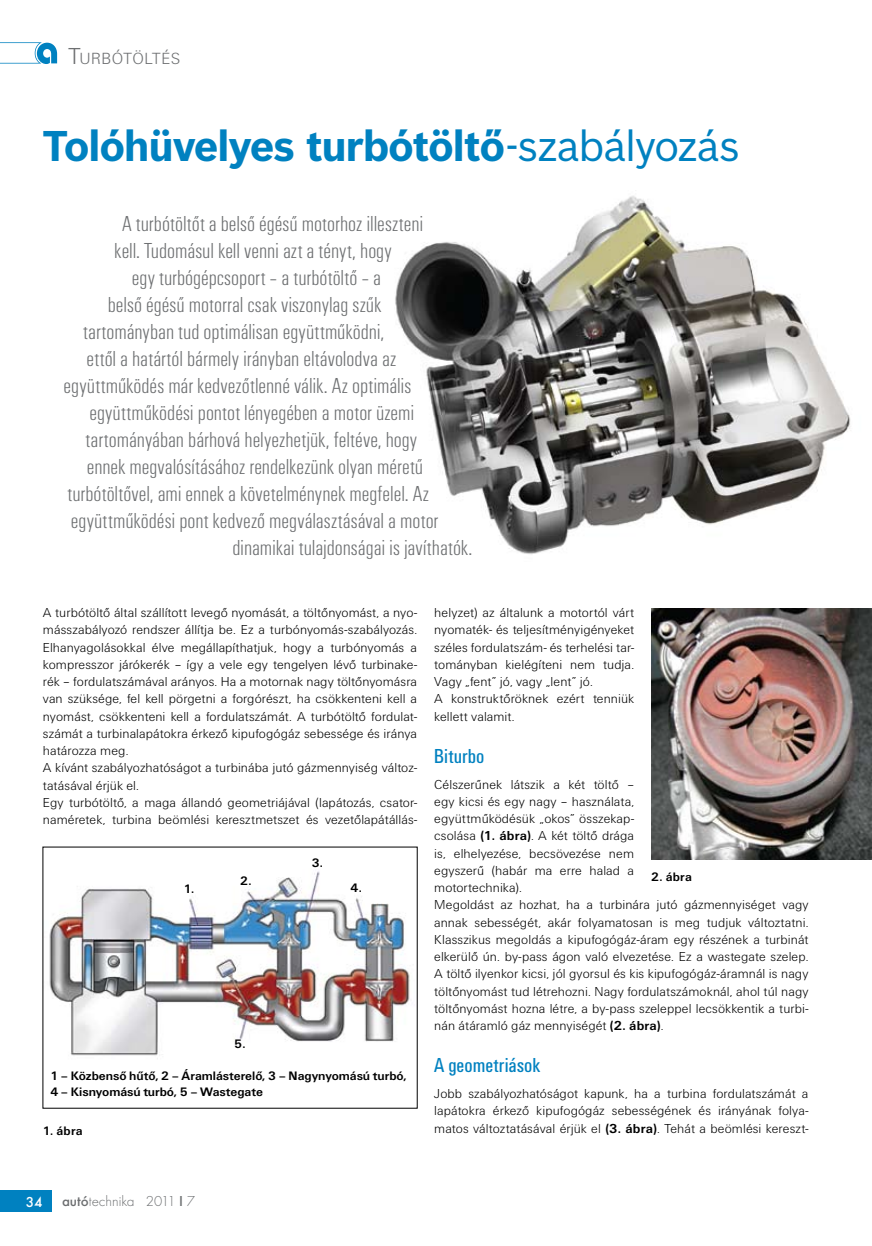
<style>
.page{position:relative;width:872px;height:1246px;background:#fff}
.page>*{position:absolute;margin:0;border:0;box-sizing:border-box;transform-origin:0 0}
.t1{font:700 42px "Bosch Sans East";letter-spacing:-.03em;color:#0081c0}
.t2{font:22.5px "U001 Con Lig";color:#6d6f71}
.t3{font:21px "U001 Con";color:#0081c0}
.t4{font:16.8px "U001 Lig";letter-spacing:.03em;color:#6d6f71}
.t5{font:300 15px "Futura TOT";color:#6d6f71}
.t6{font:500 15px "Futura TOT";color:#fff}
.t7{font:13.5px/17.2px "U001 Lig";letter-spacing:.005em;color:#000}
.t8{font:700 12.75px/16.5px "U001";letter-spacing:-.005em;color:#000}
.s1{font-size:24px}
.s2{font-weight:400}
.s3{font-family:"U001";font-weight:700}
.s4{font-weight:500}
</style>
<div class="page">
<div style="left:0;top:1191px;width:51px;height:21px;background:#0081c0"></div>
<svg style="left:0;top:42px;width:57px;height:22px"></svg>
<img style="left:395px;top:196px;width:456px;height:359px">
<img style="left:651px;top:609px;width:221px;height:250px">
<img style="left:49px;top:871px;width:361px;height:185px">
<p class="t4" style="left:68px;top:49px;width:113px"><span class="s1">T</span>URBÓTÖLTÉS</p>
<p class="t1" style="left:43px;top:120px;width:699px">Tolóhüvelyes turbótöltő<span class="s2">-szabályozás</span></p>
<p class="t2" style="left:122px;top:212px;width:303px">A turbótöltőt a belső égésű motorhoz illeszteni</p>
<p class="t2" style="left:114px;top:239px;width:279px">kell. Tudomásul kell venni azt a tényt, hogy</p>
<p class="t2" style="left:132px;top:266px;width:251px">egy turbógépcsoport – a turbótöltő – a</p>
<p class="t2" style="left:108px;top:293px;width:275px">belső égésű motorral csak viszonylag szűk</p>
<p class="t2" style="left:83px;top:320px;width:302px">tartományban tud optimálisan együttműködni,</p>
<p class="t2" style="left:86px;top:347px;width:311px">ettől a határtól bármely irányban eltávolodva az</p>
<p class="t2" style="left:64px;top:374px;width:349px">együttműködés már kedvezőtlenné válik. Az optimális</p>
<p class="t2" style="left:89px;top:401px;width:326px">együttműködési pontot lényegében a motor üzemi</p>
<p class="t2" style="left:86px;top:428px;width:333px">tartományában bárhová helyezhetjük, feltéve, hogy</p>
<p class="t2" style="left:87px;top:455px;width:338px">ennek megvalósításához rendelkezünk olyan méretű</p>
<p class="t2" style="left:67px;top:482px;width:363px">turbótöltővel, ami ennek a követelménynek megfelel. Az</p>
<p class="t2" style="left:71px;top:509px;width:369px">együttműködési pont kedvező megválasztásával a motor</p>
<p class="t2" style="left:232px;top:536px;width:242px">dinamikai tulajdonságai is javíthatók.</p>
<p class="t7" style="left:43px;top:604px;width:376px">A turbótöltő által szállított levegő nyomását, a töltőnyomást, a nyo&shy;másszabályozó rendszer állítja be. Ez a turbónyomás-szabályozás.<br>Elhanyagolásokkal élve megállapíthatjuk, hogy a turbónyomás a kompresszor járókerék – így a vele egy tengelyen lévő turbinake&shy;rék – fordulatszámával arányos. Ha a motornak nagy töltőnyomásra van szüksége, fel kell pörgetni a forgórészt, ha csökkenteni kell a nyomást, csökkenteni kell a fordulatszámát. A turbótöltő fordulat&shy;számát a turbinalapátokra érkező kipufogógáz sebessége és iránya határozza meg.<br>A kívánt szabályozhatóságot a turbinába jutó gázmennyiség változ&shy;tatásával érjük el.<br>Egy turbótöltő, a maga állandó geometriájával (lapátozás, csator&shy;naméretek, turbina beömlési keresztmetszet és vezetőlapátállás-</p>
<p class="t8" style="left:184px;top:881px;width:12px">1.</p>
<p class="t8" style="left:240px;top:872px;width:13px">2.</p>
<p class="t8" style="left:312px;top:855px;width:13px">3.</p>
<p class="t8" style="left:350px;top:879px;width:13px">4.</p>
<p class="t8" style="left:234px;top:1036px;width:13px">5.</p>
<p class="t8" style="left:50px;top:1067px;width:358px">1 – Közbenső hűtő, 2 – Áramlásterelő, 3 – Nagynyomású turbó,<br>4 – Kisnyomású turbó, 5 – Wastegate</p>
<p class="t8" style="left:43px;top:1123px;width:41px">1. ábra</p>
<p class="t7" style="left:434px;top:604px;width:201px">helyzet) az általunk a motortól várt nyomaték- és teljesítményigényeket széles fordulatszám- és terhelési tar&shy;tományban kielégíteni nem tudja.<br>Vagy „fent” jó, vagy „lent” jó.<br>A konstruktőröknek ezért tenniük kellett valamit.</p>
<p class="t3" style="left:434px;top:744px;width:52px">Biturbo</p>
<p class="t7" style="left:434px;top:776px;width:376px">Célszerűnek látszik a két töltő –<br>egy kicsi és egy nagy – használata,<br>együttműködésük „okos” összekap-<br>csolása <span class="s3">(1. ábra)</span>. A két töltő drága<br>is, elhelyezése, becsövezése nem<br>egyszerű (habár ma erre halad a<br>motortechnika).<br>Megoldást az hozhat, ha a turbinára jutó gázmennyiséget vagy annak sebességét, akár folyamatosan is meg tudjuk változtatni.<br>Klasszikus megoldás a kipufogógáz-áram egy részének a turbinát elkerülő ún. by-pass ágon való elvezetése. Ez a wastegate szelep.<br>A töltő ilyenkor kicsi, jól gyorsul és kis kipufogógáz-áramnál is nagy töltőnyomást tud létrehozni. Nagy fordulatszámoknál, ahol túl nagy töltőnyomást hozna létre, a by-pass szeleppel lecsökkentik a turbi&shy;nán átáramló gáz mennyiségét <span class="s3">(2. ábra)</span>.</p>
<p class="t3" style="left:434px;top:1054px;width:108px">A geometriások</p>
<p class="t7" style="left:434px;top:1085px;width:376px;text-align:justify">Jobb szabályozhatóságot kapunk, ha a turbina fordulatszámát a lapátokra érkező kipufogógáz sebességének és irányának folya&shy;matos változtatásával érjük el <span class="s3">(3. ábra)</span>. Tehát a beömlési kereszt-</p>
<p class="t8" style="left:651px;top:868px;width:42px">2. ábra</p>
<p class="t6" style="left:26px;top:1193px;width:18px">34</p>
<p class="t5" style="left:62px;top:1193px;width:135px"><span class="s4">autó</span>technika 2011 <span class="s4">I</span> 7</p>
</div>
